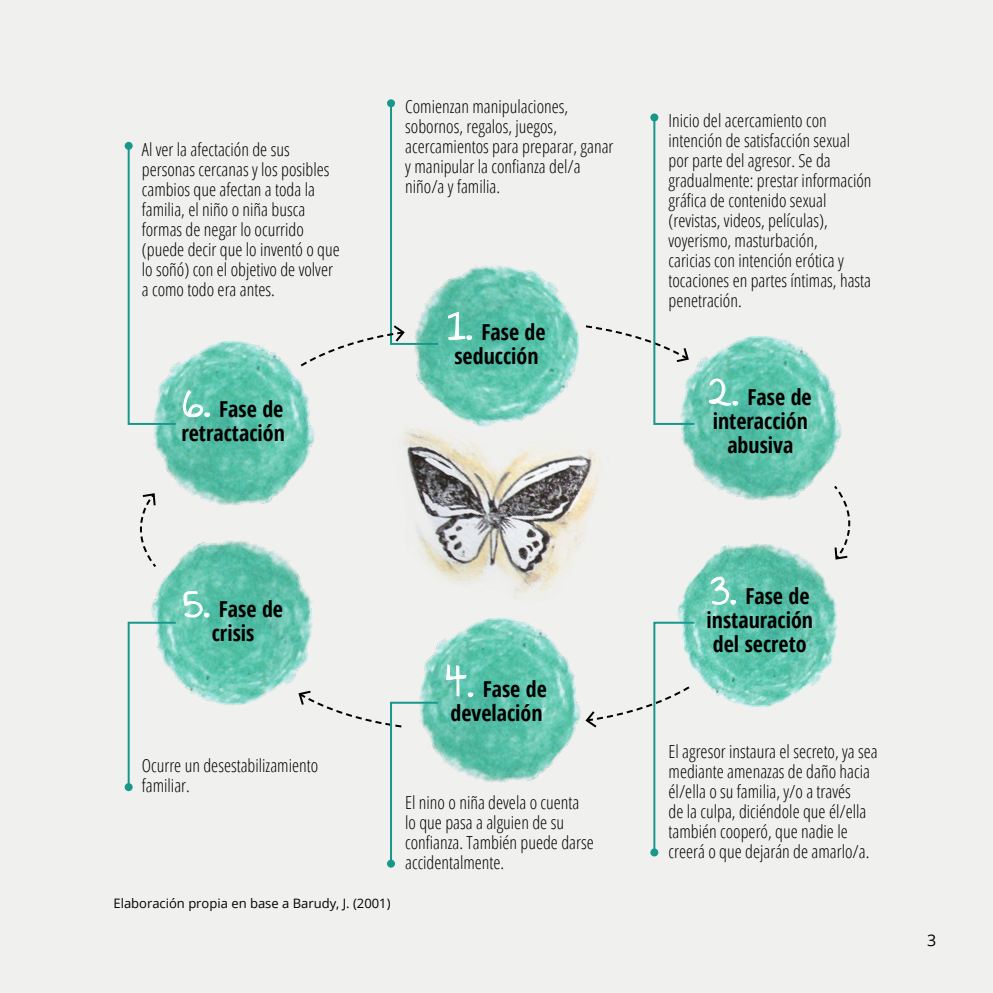
<style>
.page{position:relative;width:993px;height:993px;background:#fff}
.page>*{position:absolute;margin:0;border:0;box-sizing:border-box;transform-origin:0 0}
.t1{font:700 condensed 22px/24px "Open Sans";color:#000;text-align:center}
.t2{font:300 18px/20px "Open Sans Condensed";color:#000}
.t3{font:16px "Open Sans";color:#000}
.t4{font:13px "Open Sans";color:#000}
.s1{font-family:"Annie Use Your Telescope";font-weight:400;font-stretch:normal;font-size:48px;color:#fff}
</style>
<div class="page">
<div style="left:0;top:0;width:992px;height:992px;background:#f0f0ee"></div>
<svg style="left:834px;top:485px;width:16px;height:73px"></svg>
<img style="left:409px;top:257px;width:174px;height:173px;border-radius:87px">
<img style="left:145px;top:337px;width:173px;height:173px;border-radius:87px">
<img style="left:671px;top:332px;width:173px;height:173px;border-radius:87px">
<img style="left:410px;top:614px;width:174px;height:173px;border-radius:87px">
<img style="left:677px;top:538px;width:169px;height:169px">
<img style="left:148px;top:535px;width:173px;height:174px;border-radius:87px">
<svg style="left:447px;top:311px;width:25px;height:34px"></svg>
<svg style="left:708px;top:378px;width:30px;height:33px"></svg>
<svg style="left:709px;top:575px;width:27px;height:35px"></svg>
<svg style="left:585px;top:116px;width:111px;height:310px"></svg>
<div style="left:650px;top:113px;width:8px;height:8px;background:#18988b;border-radius:50%"></div>
<svg style="left:583px;top:620px;width:113px;height:234px"></svg>
<div style="left:650px;top:848px;width:8px;height:8px;background:#18988b;border-radius:50%"></div>
<svg style="left:127px;top:150px;width:83px;height:276px"></svg>
<div style="left:125px;top:142px;width:8px;height:8px;background:#18988b;border-radius:50%"></div>
<svg style="left:127px;top:585px;width:83px;height:197px"></svg>
<svg style="left:125px;top:782px;width:8px;height:8px"></svg>
<svg style="left:297px;top:663px;width:177px;height:196px"></svg>
<div style="left:387px;top:859px;width:8px;height:8px;background:#18988b;border-radius:50%"></div>
<svg style="left:300px;top:101px;width:140px;height:267px"></svg>
<svg style="left:140px;top:493px;width:16px;height:74px"></svg>
<img style="left:404px;top:379px;width:209px;height:240px">
<p class="t2" style="left:142px;top:138px;width:199px">Al ver la afectación de sus personas cercanas y los posibles cambios que afectan a toda la familia, el niño o niña busca formas de negar lo ocurrido (puede decir que lo inventó o que lo soñó) con el objetivo de volver a como todo era antes.</p>
<p class="t1" style="left:181px;top:396px;width:105px;text-align:left"><span class="s1">6.</span> Fase de retractación</p>
<p class="t2" style="left:405px;top:96px;width:210px">Comienzan manipulaciones, sobornos, regalos, juegos, acercamientos para preparar, ganar y manipular la confianza del/a niño/a y familia.</p>
<p class="t1" style="left:447px;top:319px;width:100px"><span class="s1">1.</span> Fase de seducción</p>
<p class="t1" style="left:183px;top:596px;width:101px"><span class="s1">5.</span> Fase de crisis</p>
<p class="t2" style="left:142px;top:755px;width:178px">Ocurre un desestabilizamiento familiar.</p>
<p class="t4" style="left:113px;top:893px;width:278px">Elaboración propia en base a Barudy, J. (2001)</p>
<p class="t1" style="left:446px;top:676px;width:102px;text-align:left"><span class="s1">4.</span> Fase de develación</p>
<p class="t2" style="left:405px;top:791px;width:190px">El nino o niña devela o cuenta lo que pasa a alguien de su confianza. También puede darse accidentalmente.</p>
<p class="t2" style="left:668px;top:110px;width:204px">Inicio del acercamiento con intención de satisfacción sexual por parte del agresor. Se da gradualmente: prestar información gráfica de contenido sexual (revistas, videos, películas), voyerismo, masturbación,<br>caricias con intención erótica y tocaciones en partes íntimas, hasta penetración.</p>
<p class="t1" style="left:708px;top:384px;width:104px"><span class="s1">2.</span> Fase de interacción abusiva</p>
<p class="t1" style="left:706px;top:583px;width:108px;text-align:left"><span class="s1">3.</span> Fase de instauración del secreto</p>
<p class="t2" style="left:668px;top:740px;width:211px">El agresor instaura el secreto, ya sea mediante amenazas de daño hacia él/ella o su familia, y/o a través<br>de la culpa, diciéndole que él/ella también cooperó, que nadie le creerá o que dejarán de amarlo/a.</p>
<p class="t3" style="left:926px;top:928px;width:11px">3</p>
</div>
